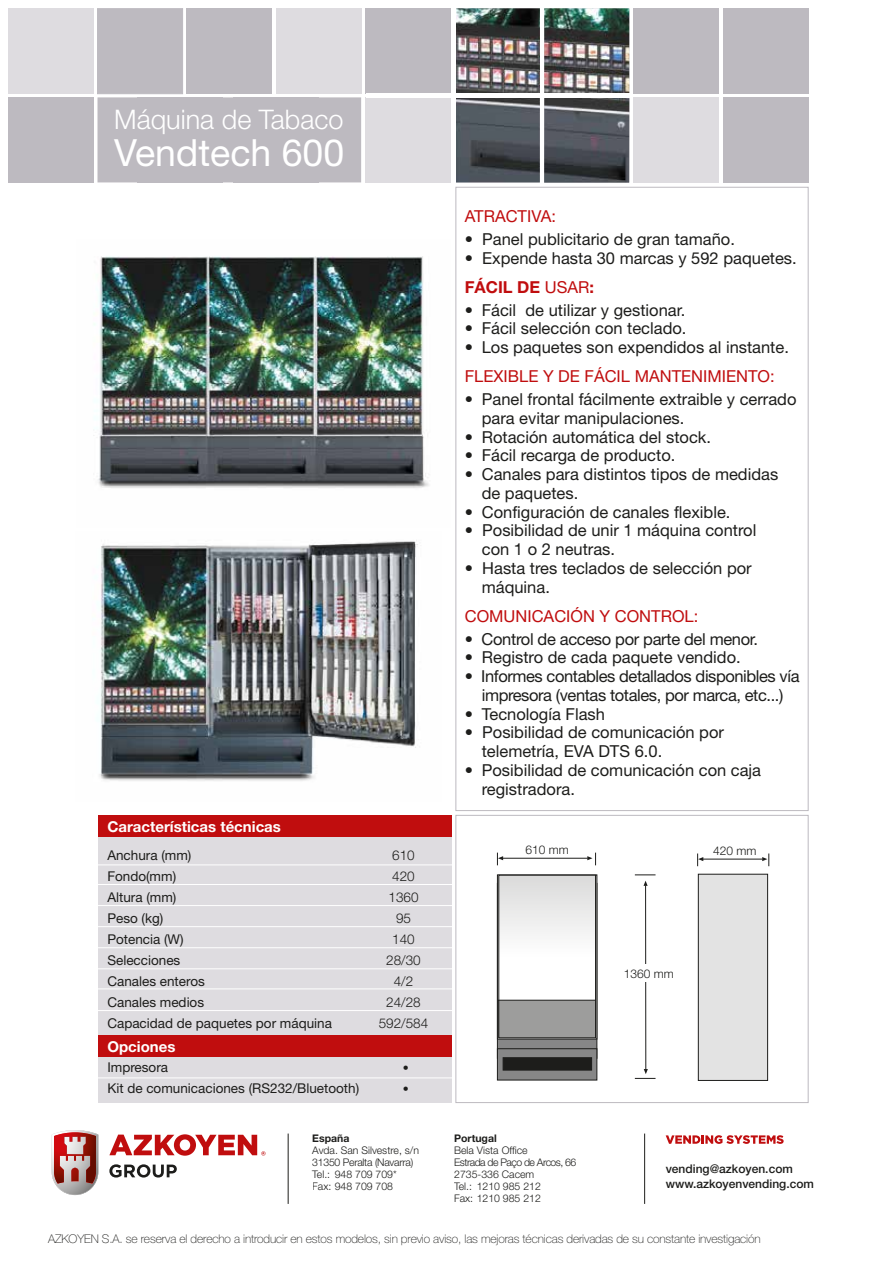
<style>
.page{position:relative;width:893px;height:1263px;background:#fff}
.page>*{position:absolute;margin:0;border:0;box-sizing:border-box;transform-origin:0 0}
.t1{font:37.5px "Helvetica Neue";color:#fff}
.t2{font:300 27px "Helvetica Neue";color:#fff}
.t3{font:16.5px/18.8px "Helvetica Neue";color:#1d1d1b}
.t4{font:16.5px/18.8px "Helvetica Neue";letter-spacing:-.025em;color:#1d1d1b;text-align:center}
.t5{font:16.5px "Helvetica Neue";color:#c00d0e}
.t6{font:16.5px "Helvetica Neue";letter-spacing:-.02em;color:#1d1d1b}
.t7{font:700 15px "Helvetica Neue";color:#fff}
.t8{font:13.5px/21px "Helvetica Neue";color:#1d1d1b}
.t9{font:300 13.5px/21px "Helvetica Neue";color:#1d1d1b;text-align:center}
.t10{font:100 12px "Helvetica Neue";letter-spacing:-.01em;color:#1d1d1b}
.t11{font:500 12px/15.6px "Helvetica Neue";color:#1d1d1b}
.t12{font:300 12px "Helvetica Neue";color:#1d1d1b}
.t13{font:12px "Helvetica Neue";color:#1d1d1b}
.t14{font:300 10.5px/12px "Helvetica Neue";color:#1d1d1b}
.t15{font:700 10.5px "Helvetica Neue";color:#1d1d1b}
.s1{font-weight:700;color:#c00d0e}
.s2{color:#c00d0e}
</style>
<div class="page">
<img style="left:456px;top:8px;width:173px;height:175px">
<div style="left:365px;top:8px;width:86px;height:85px;background:#bdbac0"></div>
<div style="left:365px;top:97px;width:85px;height:85px;background:#dedce0"></div>
<div style="left:276px;top:8px;width:85px;height:85px;background:#dedce0"></div>
<hr style="left:366px;top:93px;width:264px;height:4px;background:#fff">
<div style="left:634px;top:8px;width:85px;height:85px;background:#bdbac0"></div>
<div style="left:634px;top:97px;width:85px;height:85px;background:#dedce0"></div>
<div style="left:723px;top:8px;width:85px;height:85px;background:#bdbac0"></div>
<div style="left:723px;top:97px;width:85px;height:85px;background:#bdbac0"></div>
<div style="left:97px;top:8px;width:86px;height:86px;background:#bdbac0"></div>
<div style="left:187px;top:8px;width:85px;height:85px;background:#bdbac0"></div>
<div style="left:97px;top:97px;width:264px;height:85px;background:#bdbac0"></div>
<div style="left:8px;top:8px;width:85px;height:85px;background:#dedce0"></div>
<div style="left:8px;top:98px;width:85px;height:85px;background:#bdbac0"></div>
<img style="left:93px;top:256px;width:336px;height:232px">
<img style="left:99px;top:540px;width:319px;height:241px">
<div style="left:455px;top:815px;width:353px;height:288px;border:1px solid #bdbac0"></div>
<div style="left:98px;top:820px;width:354px;height:282px;background:#dedce0"></div>
<hr style="left:98px;top:1077px;width:354px;height:1px;background:#fff">
<div style="left:98px;top:815px;width:354px;height:21px;background:#c00d0e"></div>
<hr style="left:91px;top:864px;width:364px;height:1px;background:#fff">
<hr style="left:91px;top:884px;width:364px;height:1px;background:#fff">
<hr style="left:91px;top:905px;width:364px;height:1px;background:#fff">
<hr style="left:91px;top:926px;width:364px;height:1px;background:#fff">
<hr style="left:91px;top:947px;width:364px;height:1px;background:#fff">
<hr style="left:91px;top:968px;width:364px;height:1px;background:#fff">
<hr style="left:91px;top:988px;width:364px;height:1px;background:#fff">
<hr style="left:91px;top:1010px;width:364px;height:1px;background:#fff">
<div style="left:98px;top:1035px;width:354px;height:22px;background:#c00d0e"></div>
<svg style="left:497px;top:853px;width:6px;height:12px"></svg>
<hr style="left:503px;top:858px;width:85px;height:1px;background:#1d1d1b">
<svg style="left:587px;top:853px;width:9px;height:12px"></svg>
<div style="left:497px;top:883px;width:100px;height:175px;background:#878787;border:1px solid #1d1d1b"></div>
<svg style="left:497px;top:874px;width:100px;height:165px"></svg>
<div style="left:497px;top:1048px;width:100px;height:32px;background:#878787;border:1px solid #1d1d1b"></div>
<div style="left:503px;top:1057px;width:89px;height:13px;background:#1d1d1b;border:1px solid #1d1d1b"></div>
<div style="left:698px;top:874px;width:70px;height:207px;background:#e3e3e3;border:1px solid #1d1d1b"></div>
<svg style="left:697px;top:853px;width:6px;height:13px"></svg>
<hr style="left:703px;top:859px;width:60px;height:1px;background:#1d1d1b">
<svg style="left:762px;top:853px;width:7px;height:13px"></svg>
<hr style="left:645px;top:885px;width:1px;height:184px;background:#1d1d1b">
<div style="left:639px;top:964px;width:14px;height:18px;background:#fff"></div>
<svg style="left:635px;top:875px;width:20px;height:11px"></svg>
<svg style="left:635px;top:1069px;width:20px;height:10px"></svg>
<svg style="left:500px;top:877px;width:94px;height:123px;background:#f2f2f2"></svg>
<div style="left:500px;top:1000px;width:94px;height:36px;background:#9d9d9c"></div>
<div style="left:498px;top:875px;width:98px;height:163px;border:1px solid #1d1d1b"></div>
<svg style="left:52px;top:1130px;width:46px;height:65px;background:#b8807d"></svg>
<svg style="left:109px;top:1164px;width:68px;height:13px"></svg>
<svg style="left:109px;top:1134px;width:157px;height:22px"></svg>
<svg style="left:666px;top:1135px;width:118px;height:9px"></svg>
<h2 class="t2" style="left:114px;top:103px;width:231px">Máquina de Tabaco</h2>
<h1 class="t1" style="left:114px;top:130px;width:231px">Vendtech 600</h1>
<p class="t7" style="left:107px;top:817px;width:175px">Características técnicas</p>
<p class="t8" style="left:107px;top:844px;width:226px">Anchura (mm)<br>Fondo(mm)<br>Altura (mm)<br>Peso (kg)<br>Potencia (W)<br>Selecciones<br>Canales enteros<br>Canales medios<br>Capacidad de paquetes por máquina</p>
<p class="t7" style="left:107px;top:1037px;width:70px">Opciones</p>
<p class="t8" style="left:107px;top:1057px;width:62px">Impresora</p>
<p class="t13" style="left:403px;top:1061px;width:7px">•</p>
<p class="t8" style="left:107px;top:1078px;width:253px">Kit de comunicaciones (RS232/Bluetooth)</p>
<p class="t13" style="left:403px;top:1082px;width:7px">•</p>
<p class="t9" style="left:379px;top:844px;width:51px">610<br>420<br>1360<br>95<br>140<br>28/30<br>4/2<br>24/28<br>592/584</p>
<p class="t15" style="left:312px;top:1132px;width:39px">España</p>
<p class="t14" style="left:312px;top:1144px;width:108px">Avda. San Silvestre, s/n<br>31350 Peralta (Navarra)<br>Tel.: 948 709 709*<br>Fax: 948 709 708</p>
<p class="t5" style="left:465px;top:206px;width:93px">ATRACTIVA:</p>
<p class="t3" style="left:465px;top:229px;width:272px">• Panel publicitario de gran tamaño.</p>
<p class="t3" style="left:465px;top:243px;width:333px;line-height:29px">• Expende hasta 30 marcas y 592 paquetes.<br><span class="s1">FÁCIL DE</span> <span class="s2">USAR</span><span class="s1">:</span></p>
<p class="t3" style="left:465px;top:300px;width:222px">• Fácil de utilizar y gestionar.</p>
<p class="t3" style="left:465px;top:319px;width:223px">• Fácil selección con teclado.</p>
<p class="t3" style="left:465px;top:338px;width:326px">• Los paquetes son expendidos al instante.</p>
<p class="t5" style="left:465px;top:366px;width:311px">FLEXIBLE Y DE FÁCIL MANTENIMIENTO:</p>
<p class="t3" style="left:482px;top:390px;width:316px;text-indent:-17px">• Panel frontal fácilmente extraible y cerrado para evitar manipulaciones.</p>
<p class="t3" style="left:465px;top:427px;width:248px">• Rotación automática del stock.</p>
<p class="t3" style="left:465px;top:446px;width:212px">• Fácil recarga de producto.</p>
<p class="t3" style="left:482px;top:465px;width:298px;text-indent:-17px">• Canales para distintos tipos de medidas de paquetes.</p>
<p class="t3" style="left:465px;top:502px;width:267px">• Configuración de canales flexible.</p>
<p class="t3" style="left:482px;top:521px;width:276px;text-indent:-17px">• Posibilidad de unir 1 máquina control con 1 o 2 neutras.</p>
<p class="t3" style="left:482px;top:558px;width:272px;text-indent:-17px">• Hasta tres teclados de selección por máquina.</p>
<p class="t5" style="left:465px;top:606px;width:235px">COMUNICACIÓN Y CONTROL:</p>
<p class="t6" style="left:465px;top:629px;width:295px">• Control de acceso por parte del menor.</p>
<p class="t3" style="left:465px;top:648px;width:277px">• Registro de cada paquete vendido.</p>
<p class="t4" style="left:465px;top:666px;width:336px">• Informes contables detallados disponibles vía impresora (ventas totales, por marca, etc...)</p>
<p class="t3" style="left:465px;top:704px;width:142px">• Tecnología Flash</p>
<p class="t3" style="left:482px;top:723px;width:244px;text-indent:-17px">• Posibilidad de comunicación por telemetría, EVA DTS 6.0.</p>
<p class="t3" style="left:482px;top:760px;width:281px;text-indent:-17px">• Posibilidad de comunicación con caja registradora.</p>
<p class="t12" style="left:525px;top:842px;width:45px">610 mm</p>
<p class="t12" style="left:713px;top:843px;width:45px">420 mm</p>
<p class="t12" style="left:624px;top:966px;width:52px">1360 mm</p>
<p class="t15" style="left:454px;top:1132px;width:44px">Portugal</p>
<p class="t14" style="left:454px;top:1144px;width:124px">Bela Vista Office<br>Estrada de Paço de Arcos, 66<br>2735-336 Cacem<br>Tel.: 1210 985 212<br>Fax: 1210 985 212</p>
<p class="t11" style="left:666px;top:1161px;width:150px">vending@azkoyen.com www.azkoyenvending.com</p>
<p class="t10" style="left:48px;top:1231px;width:714px">AZKOYEN S.A. se reserva el derecho a introducir en estos modelos, sin previo aviso, las mejoras técnicas derivadas de su constante investigación</p>
</div>
